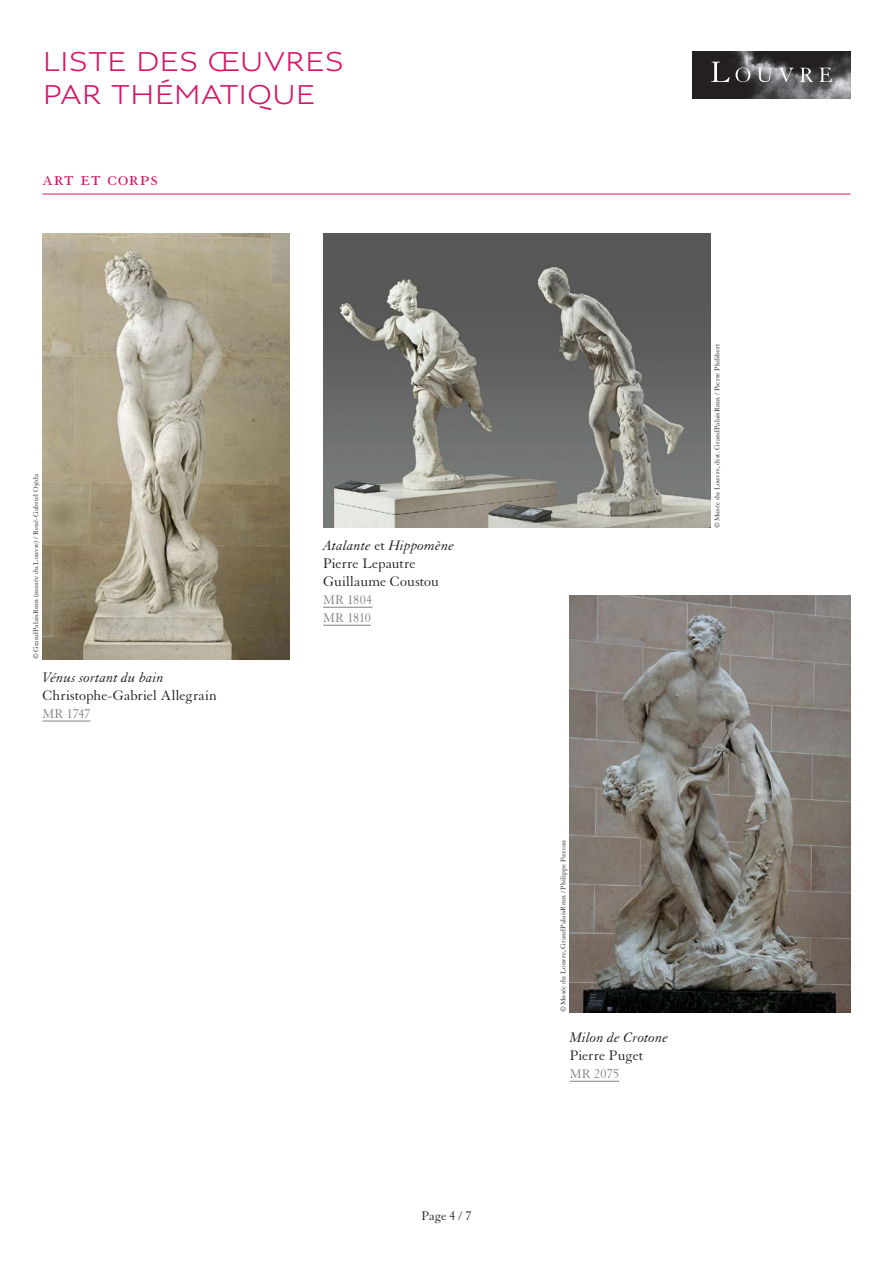
<style>
.page{position:relative;width:893px;height:1263px;background:#fff}
.page>*{position:absolute;margin:0;border:0;box-sizing:border-box;transform-origin:0 0}
.t1{font:27px/32.4px "Louvre Sans Reg";letter-spacing:-.02em;color:#d71466}
.t2{font:22.5px "Granjon LT Std";letter-spacing:.03em;color:#d71466}
.t3{font:15px/18px "Granjon LT Std";letter-spacing:.005em;color:#231f20}
.t4{font:italic 15px "Granjon LT Std";letter-spacing:.005em;color:#231f20}
.t5{font:13.8px/18px "Granjon LT Std";letter-spacing:.01em;color:#808285}
.t6{font:13.5px "Granjon LT Std";color:#231f20}
.t7{font:7.5px "Granjon LT Std";letter-spacing:.015em;color:#231f20}
.s1{font-style:italic}
</style>
<div class="page">
<img style="left:43px;top:234px;width:246px;height:425px">
<img style="left:692px;top:51px;width:158px;height:48px">
<svg style="left:711px;top:62px;width:121px;height:20px;background:#676667"></svg>
<hr style="left:43px;top:721px;width:47px;height:1px;background:#808285">
<hr style="left:570px;top:1081px;width:49px;height:1px;background:#808285">
<hr style="left:323px;top:607px;width:49px;height:1px;background:#808285">
<hr style="left:323px;top:625px;width:48px;height:1px;background:#808285">
<img style="left:323px;top:234px;width:387px;height:293px">
<hr style="left:43px;top:194px;width:807px;height:1px;background:#d71466">
<img style="left:569px;top:595px;width:281px;height:417px">
<h1 class="t1" style="left:43px;top:45px;width:303px">LISTE DES ŒUVRES<br>PAR THÉMATIQUE</h1>
<h2 class="t2" style="left:43px;top:166px;width:117px">Art et corps</h2>
<p class="t7" style="left:32px;top:659px;width:187px;rotate:-90deg">© GrandPalaisRmn (musée du Louvre) / René-Gabriel Ojéda</p>
<h3 class="t4" style="left:43px;top:669px;width:123px">Vénus sortant du bain</h3>
<h3 class="t3" style="left:43px;top:687px;width:176px">Christophe-Gabriel Allegrain</h3>
<h3 class="t5" style="left:43px;top:705px;width:49px">MR 1747</h3>
<h3 class="t3" style="left:323px;top:537px;width:133px"><span class="s1">Atalante</span> et <span class="s1">Hippomène<br></span>Pierre Lepautre<br>Guillaume Coustou</h3>
<h3 class="t5" style="left:323px;top:591px;width:51px">MR 1804<br>MR 1810</h3>
<h3 class="t6" style="left:422px;top:1209px;width:51px">Page 4 / 7</h3>
<p class="t7" style="left:713px;top:528px;width:186px;rotate:-90deg">© Musée du Louvre, dist. GrandPalaisRmn / Pierre Philibert</p>
<p class="t7" style="left:559px;top:1012px;width:174px;rotate:-90deg">© Musée du Louvre, GrandPalaisRmn / Philippe Fuzeau</p>
<h3 class="t4" style="left:570px;top:1029px;width:100px">Milon de Crotone</h3>
<h3 class="t3" style="left:570px;top:1047px;width:75px">Pierre Puget</h3>
<h3 class="t5" style="left:570px;top:1065px;width:51px">MR 2075</h3>
</div>
